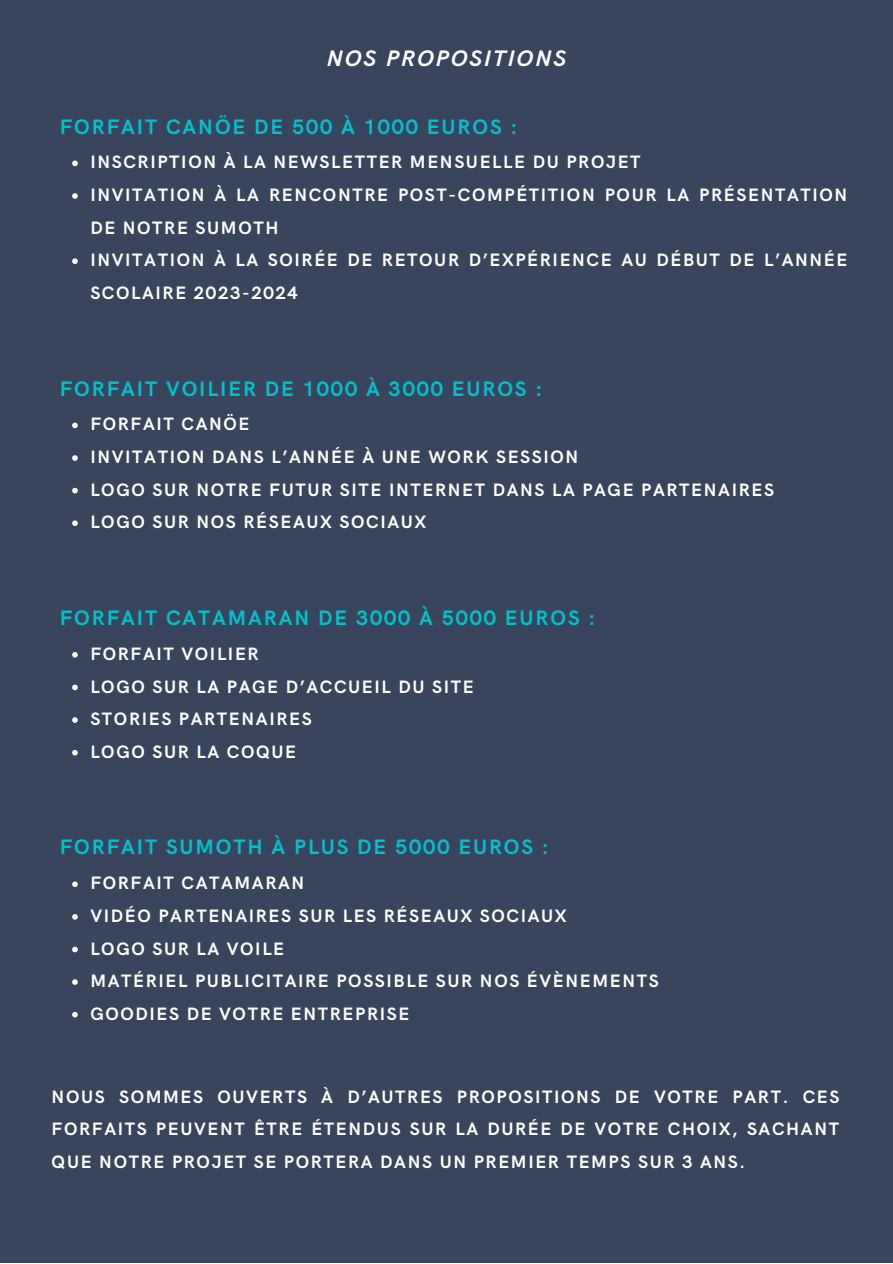
<style>
.page{position:relative;width:893px;height:1264px;background:#fff}
.page>*{position:absolute;margin:0;border:0;box-sizing:border-box;transform-origin:0 0}
.t1{font:italic 700 22.5px "HK Grotesk";letter-spacing:.09em;color:#fff}
.t2{font:700 21px "HK Grotesk";letter-spacing:.09em;color:#00c2cb}
.t3{font:700 18px/32.5px "HK Grotesk";letter-spacing:.09em;color:#fff}
</style>
<div class="page">
<div style="left:0;top:0;width:892px;height:1262px;background:#39455d"></div>
<svg style="left:72px;top:160px;width:6px;height:6px"></svg>
<svg style="left:72px;top:193px;width:6px;height:6px"></svg>
<svg style="left:72px;top:258px;width:6px;height:6px"></svg>
<svg style="left:72px;top:422px;width:6px;height:6px"></svg>
<svg style="left:72px;top:455px;width:6px;height:6px"></svg>
<svg style="left:72px;top:488px;width:6px;height:5px"></svg>
<svg style="left:72px;top:520px;width:6px;height:6px"></svg>
<svg style="left:72px;top:652px;width:6px;height:5px"></svg>
<svg style="left:72px;top:684px;width:6px;height:6px"></svg>
<svg style="left:72px;top:717px;width:6px;height:6px"></svg>
<svg style="left:72px;top:749px;width:6px;height:6px"></svg>
<svg style="left:72px;top:881px;width:6px;height:6px"></svg>
<svg style="left:72px;top:914px;width:6px;height:5px"></svg>
<svg style="left:72px;top:946px;width:6px;height:6px"></svg>
<svg style="left:72px;top:979px;width:6px;height:5px"></svg>
<svg style="left:72px;top:1012px;width:6px;height:5px"></svg>
<p class="t1" style="left:327px;top:46px;width:240px">NOS PROPOSITIONS</p>
<p class="t2" style="left:60px;top:115px;width:459px">FORFAIT CANÖE DE 500 À 1000 EUROS :</p>
<p class="t3" style="left:90px;top:147px;width:758px">INSCRIPTION À LA NEWSLETTER MENSUELLE DU PROJET<br>INVITATION À LA RENCONTRE POST-COMPÉTITION POUR LA PRÉSENTATION DE NOTRE SUMOTH<br>INVITATION À LA SOIRÉE DE RETOUR D’EXPÉRIENCE AU DÉBUT DE L’ANNÉE SCOLAIRE 2023-2024</p>
<p class="t2" style="left:60px;top:377px;width:484px">FORFAIT VOILIER DE 1000 À 3000 EUROS :</p>
<p class="t3" style="left:90px;top:409px;width:685px">FORFAIT CANÖE<br>INVITATION DANS L’ANNÉE À UNE WORK SESSION<br>LOGO SUR NOTRE FUTUR SITE INTERNET DANS LA PAGE PARTENAIRES LOGO SUR NOS RÉSEAUX SOCIAUX</p>
<p class="t2" style="left:60px;top:606px;width:537px">FORFAIT CATAMARAN DE 3000 À 5000 EUROS :</p>
<p class="t3" style="left:90px;top:638px;width:385px">FORFAIT VOILIER<br>LOGO SUR LA PAGE D’ACCUEIL DU SITE<br>STORIES PARTENAIRES<br>LOGO SUR LA COQUE</p>
<p class="t2" style="left:60px;top:835px;width:490px">FORFAIT SUMOTH À PLUS DE 5000 EUROS :</p>
<p class="t3" style="left:90px;top:867px;width:570px">FORFAIT CATAMARAN<br>VIDÉO PARTENAIRES SUR LES RÉSEAUX SOCIAUX<br>LOGO SUR LA VOILE<br>MATÉRIEL PUBLICITAIRE POSSIBLE SUR NOS ÉVÈNEMENTS<br>GOODIES DE VOTRE ENTREPRISE</p>
<p class="t3" style="left:52px;top:1080px;width:789px;text-align:justify">NOUS SOMMES OUVERTS À D’AUTRES PROPOSITIONS DE VOTRE PART. CES FORFAITS PEUVENT ÊTRE ÉTENDUS SUR LA DURÉE DE VOTRE CHOIX, SACHANT QUE NOTRE PROJET SE PORTERA DANS UN PREMIER TEMPS SUR 3 ANS.</p>
</div>
